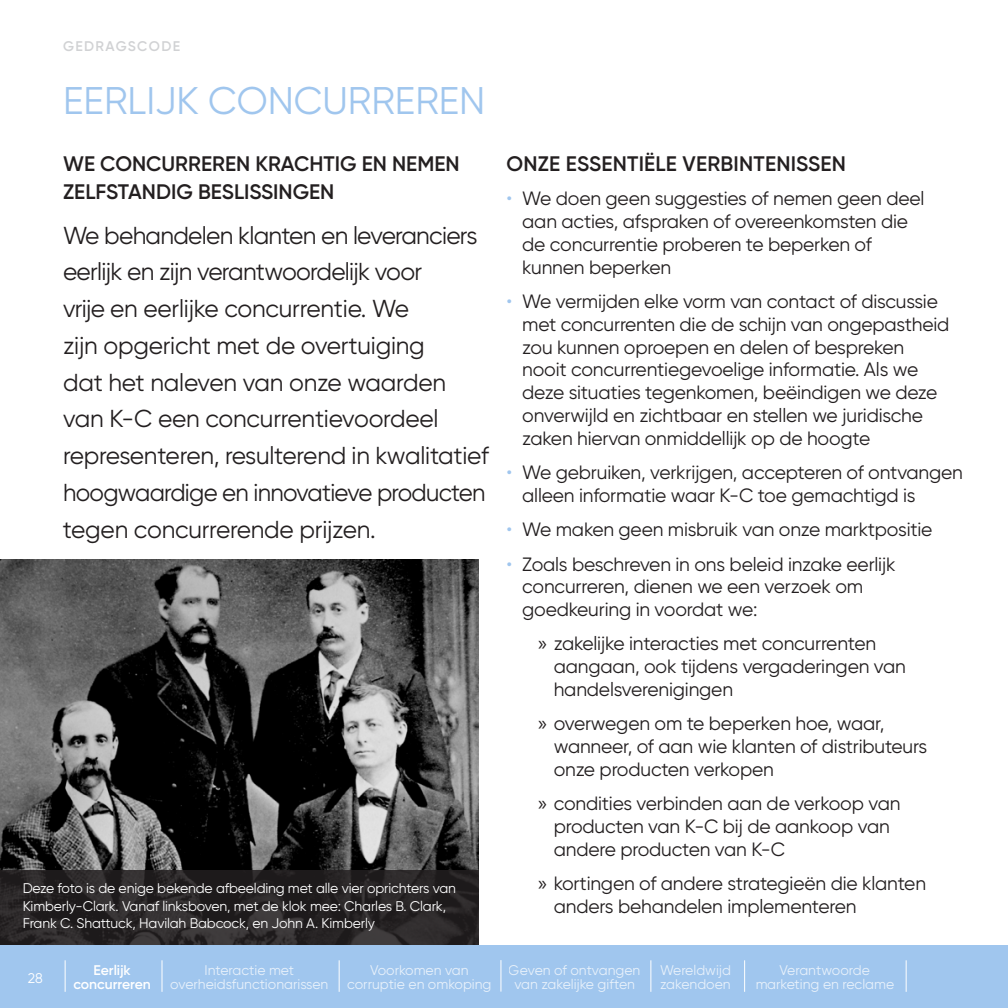
<style>
.page{position:relative;width:1008px;height:1008px;background:#fff}
.page>*{position:absolute;margin:0;border:0;box-sizing:border-box;transform-origin:0 0}
.TopicUppercase{font:38.5px "Gilroy";color:#a0c6ee}
.IntroTextLarge{font:24.5px/36.8px "Gilroy";letter-spacing:-.03em;color:#231f20}
.subheadtextuppercaps{font:600 21px/28px "Gilroy";color:#231f20}
.Intro_text{font:600 21px "Gilroy";letter-spacing:.01em;color:#231f20}
.t1{font:19.25px/22.8px "Gilroy";letter-spacing:-.01em;color:#231f20}
.subheadtextuppercaps-2{font:14px/14px "Gilroy";letter-spacing:-.01em;color:#fff;text-align:center}
.t2{font:600 14px/14px "Gilroy";color:#fff;text-align:center}
.t3{font:600 14px "Gilroy";letter-spacing:.1em;color:#d1d2d4}
.s1{color:#a0c6ee}
.s2{font-family:"Myriad Pro";font-size:21px}
</style>
<div class="page">
<img style="left:0;top:559px;width:478px;height:312px">
<svg style="left:0;top:871px;width:479px;height:74px;background:#282526"></svg>
<div style="left:0;top:945px;width:1008px;height:63px;background:#a0c6ee"></div>
<hr style="left:162px;top:960px;width:1px;height:32px;background:#fff">
<hr style="left:501px;top:960px;width:1px;height:32px;background:#fff">
<hr style="left:339px;top:960px;width:1px;height:32px;background:#fff">
<hr style="left:651px;top:960px;width:1px;height:32px;background:#fff">
<hr style="left:744px;top:960px;width:1px;height:32px;background:#fff">
<hr style="left:906px;top:960px;width:1px;height:32px;background:#fff">
<hr style="left:65px;top:960px;width:1px;height:32px;background:#fff">
<p class="t3" style="left:63px;top:38px;width:119px">GEDRAGSCODE</p>
<p class="TopicUppercase" style="left:63px;top:77px;width:424px">EERLIJK CONCURREREN</p>
<p class="subheadtextuppercaps" style="left:63px;top:149px;width:398px">WE CONCURREREN KRACHTIG EN NEMEN<br>ZELFSTANDIG BESLISSINGEN</p>
<p class="IntroTextLarge" style="left:63px;top:216px;width:427px">We behandelen klanten en leveranciers eerlijk en zijn verantwoordelijk voor<br>vrije en eerlijke concurrentie. We<br>zijn opgericht met de overtuiging<br>dat het naleven van onze waarden van K-C een concurrentievoordeel representeren, resulterend in kwalitatief hoogwaardige en innovatieve producten tegen concurrerende prijzen.</p>
<p class="subheadtextuppercaps-2" style="left:23px;top:879px;width:435px;line-height:17.5px;text-align:left">Deze foto is de enige bekende afbeelding met alle vier oprichters van<br>Kimberly-Clark. Vanaf linksboven, met de klok mee: Charles B. Clark,<br>Frank C. Shattuck, Havilah Babcock, en John A. Kimberly</p>
<p class="Intro_text" style="left:507px;top:151px;width:341px">ONZE ESSENTIËLE VERBINTENISSEN</p>
<p class="t1" style="left:522px;top:187px;width:404px;text-indent:-16px"><span class="s1">•</span> We doen geen suggesties of nemen geen deel aan acties, afspraken of overeenkomsten die de concurrentie proberen te beperken of kunnen beperken</p>
<p class="t1" style="left:522px;top:290px;width:429px;text-indent:-16px"><span class="s1">•</span> We vermijden elke vorm van contact of discussie met concurrenten die de schijn van ongepastheid zou kunnen oproepen en delen of bespreken nooit concurrentiegevoelige informatie. Als we deze situaties tegenkomen, beëindigen we deze onverwijld en zichtbaar en stellen we juridische zaken hiervan onmiddellijk op de hoogte</p>
<p class="t1" style="left:522px;top:461px;width:442px;text-indent:-16px"><span class="s1">•</span> We gebruiken, verkrijgen, accepteren of ontvangen alleen informatie waar K-C toe gemachtigd is</p>
<p class="t1" style="left:507px;top:518px;width:428px"><span class="s1">•</span> We maken geen misbruik van onze marktpositie</p>
<p class="t1" style="left:522px;top:552px;width:375px;text-indent:-16px"><span class="s1">•</span> Zoals beschreven in ons beleid inzake eerlijk concurreren, dienen we een verzoek om goedkeuring in voordat we:</p>
<p class="t1" style="left:554px;top:632px;width:354px;text-indent:-16px"><span class="s2">»</span> zakelijke interacties met concurrenten aangaan, ook tijdens vergaderingen van handelsverenigingen</p>
<p class="t1" style="left:554px;top:712px;width:375px;text-indent:-16px"><span class="s2">»</span> overwegen om te beperken hoe, waar, wanneer, of aan wie klanten of distributeurs onze producten verkopen</p>
<p class="t1" style="left:554px;top:792px;width:348px;text-indent:-16px"><span class="s2">»</span> condities verbinden aan de verkoop van producten van K-C bij de aankoop van andere producten van K-C</p>
<p class="t1" style="left:554px;top:872px;width:374px;text-indent:-16px"><span class="s2">»</span> kortingen of andere strategieën die klanten anders behandelen implementeren</p>
<p class="subheadtextuppercaps-2" style="left:28px;top:971px;width:16px">28</p>
<p class="t2" style="left:73px;top:963px;width:79px">Eerlijk concurreren</p>
<p class="subheadtextuppercaps-2" style="left:347px;top:963px;width:146px">Voorkomen van corruptie en omkoping</p>
<p class="subheadtextuppercaps-2" style="left:170px;top:963px;width:160px">Interactie met overheidsfunctionarissen</p>
<p class="subheadtextuppercaps-2" style="left:660px;top:963px;width:72px;text-align:left">Wereldwijd zakendoen</p>
<p class="subheadtextuppercaps-2" style="left:509px;top:963px;width:133px">Geven of ontvangen van zakelijke giften</p>
<p class="subheadtextuppercaps-2" style="left:755px;top:963px;width:140px">Verantwoorde marketing en reclame</p>
</div>
